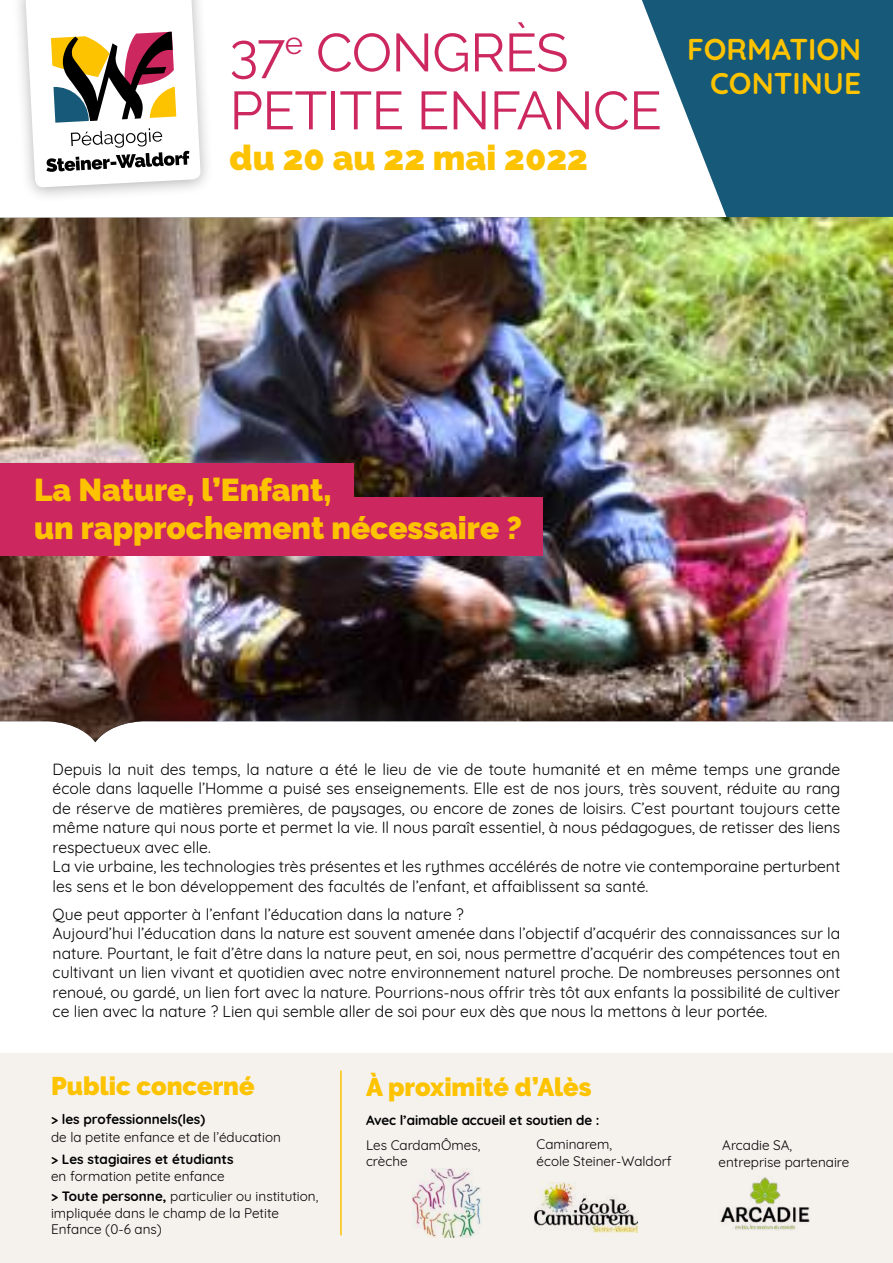
<style>
.page{position:relative;width:893px;height:1263px;background:#fff}
.page>*{position:absolute;margin:0;border:0;box-sizing:border-box;transform-origin:0 0}
.t1{font:53.55px/57.9px "Raleway";letter-spacing:-.01em;color:#cd275f}
.t2{font:900 34.8px "Raleway";color:#fdc300}
.t3{font:900 31.5px/37.7px "Raleway";color:#fdc300}
.t4{font:700 30px/34.5px "Quicksand";color:#fdc300;text-align:right}
.t5{font:900 25.5px "Raleway";color:#fdc300}
.t6{font:15.75px/19.5px "Quicksand";color:#000}
.t7{font:13.5px/16.5px "Quicksand";color:#000}
.t8{font:700 13.5px "Quicksand";color:#000}
.s1{font-weight:700}
</style>
<div class="page">
<div style="left:0;top:1053px;width:893px;height:210px;background:#f5f2ee"></div>
<svg style="left:642px;top:0;width:251px;height:217px;fill:#165978"></svg>
<img style="left:0;top:217px;width:893px;height:525px">
<hr style="left:340px;top:1070px;width:2px;height:165px;background:#fdc300">
<div style="left:12px;top:0;width:202px;height:203px;background:#000;opacity:.3"></div>
<svg style="left:25px;top:0;width:176px;height:188px"></svg>
<div style="left:0;top:463px;width:353px;height:49px;background:#cd275f"></div>
<div style="left:0;top:497px;width:542px;height:59px;background:#cd275f"></div>
<img style="left:412px;top:1168px;width:70px;height:69px">
<img style="left:534px;top:1182px;width:104px;height:50px">
<img style="left:720px;top:1177px;width:89px;height:54px">
<h1 class="t1" style="left:230px;top:23px;width:434px">37<sup>E</sup> CONGRÈS<br>PETITE ENFANCE</h1>
<h2 class="t2" style="left:230px;top:138px;width:360px">du 20 au 22 mai 2022</h2>
<h3 class="t4" style="left:687px;top:29px;width:176px">Formation continue</h3>
<h3 class="t3" style="left:34px;top:471px;width:489px">La Nature, l’Enfant,<br>un rapprochement nécessaire ?</h3>
<p class="t6" style="left:53px;top:758px;width:789px">Depuis la nuit des temps, la nature a été le lieu de vie de toute humanité et en même temps une grande école dans laquelle l’Homme a puisé ses enseignements. Elle est de nos jours, très souvent, réduite au rang de réserve de matières premières, de paysages, ou encore de zones de loisirs. C’est pourtant toujours cette même nature qui nous porte et permet la vie. Il nous paraît essentiel, à nous pédagogues, de retisser des liens respectueux avec elle.<br>La vie urbaine, les technologies très présentes et les rythmes accélérés de notre vie contemporaine perturbent les sens et le bon développement des facultés de l’enfant, et affaiblissent sa santé.</p>
<p class="t6" style="left:53px;top:903px;width:789px">Que peut apporter à l’enfant l’éducation dans la nature ?<br>Aujourd’hui l’éducation dans la nature est souvent amenée dans l’objectif d’acquérir des connaissances sur la nature. Pourtant, le fait d’être dans la nature peut, en soi, nous permettre d’acquérir des compétences tout en cultivant un lien vivant et quotidien avec notre environnement naturel proche. De nombreuses personnes ont renoué, ou gardé, un lien fort avec la nature. Pourrions-nous offrir très tôt aux enfants la possibilité de cultiver ce lien avec la nature ? Lien qui semble aller de soi pour eux dès que nous la mettons à leur portée.</p>
<h3 class="t5" style="left:51px;top:1071px;width:205px">Public concerné</h3>
<p class="t8" style="left:51px;top:1108px;width:156px">&gt; les professionnels(les)</p>
<p class="t7" style="left:51px;top:1127px;width:231px">de la petite enfance et de l’éducation</p>
<p class="t8" style="left:51px;top:1148px;width:184px">&gt; Les stagiaires et étudiants</p>
<p class="t7" style="left:51px;top:1164px;width:269px;line-height:20.7px">en formation petite enfance<br><span class="s1">&gt; Toute personne,</span> particulier ou institution,</p>
<p class="t7" style="left:51px;top:1203px;width:230px">impliquée dans le champ de la Petite<br>Enfance (0-6 ans)</p>
<h3 class="t5" style="left:366px;top:1072px;width:227px">à proximité d’Alès</h3>
<p class="t8" style="left:366px;top:1109px;width:235px">Avec l’aimable accueil et soutien de :</p>
<p class="t7" style="left:366px;top:1135px;width:116px">Les CardamÔmes, crèche</p>
<p class="t7" style="left:537px;top:1135px;width:137px">Caminarem,<br>école Steiner-Waldorf</p>
<p class="t7" style="left:719px;top:1136px;width:132px">Arcadie SA, entreprise partenaire</p>
</div>
